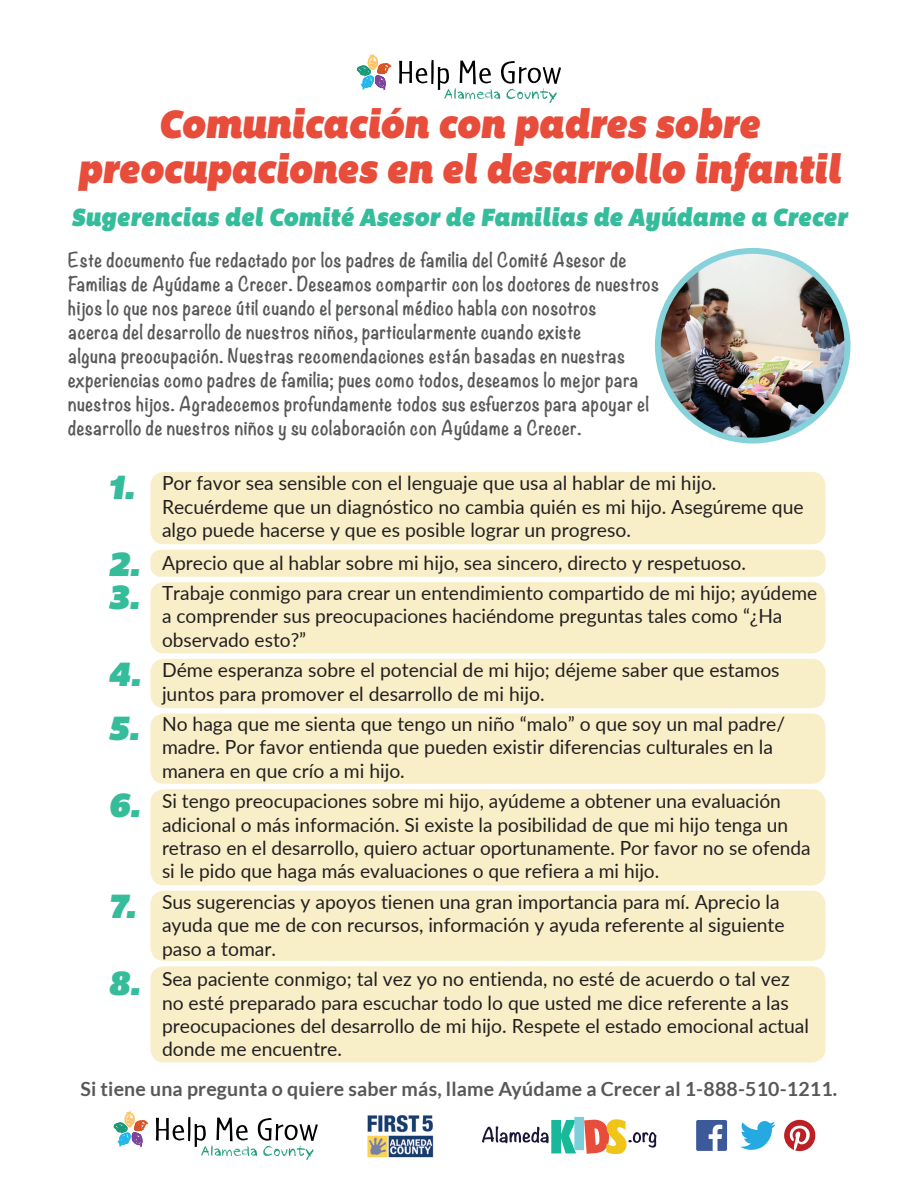
<style>
.page{position:relative;width:918px;height:1188px;background:#fff}
.page>*{position:absolute;margin:0;border:0;box-sizing:border-box;transform-origin:0 0}
.t1{font:italic 40.5px/45px "Bemio";color:#e84c3b;text-align:center;scale:.9 1}
.t2{font:italic 25.5px "Bemio";letter-spacing:.01em;color:#35bd9b;scale:.9 1}
.NEw_Tips{font:19.5px/23.4px "Lato";color:#231f20}
.t3{font:700 19.5px "Lato";letter-spacing:.01em;color:#57585a}
.t4{font:700 18px/24px "Noteworthy";letter-spacing:.03em;color:#57585a;scale:.91 1}
.s1{font-family:"Bemio";font-style:italic;font-size:34.5px;color:#35bd9b}
</style>
<div class="page">
<div style="left:150px;top:789px;width:675px;height:96px;background:#f8eec8;border-radius:14px"></div>
<div style="left:150px;top:659px;width:675px;height:49px;background:#f8eec8;border-radius:13px"></div>
<div style="left:150px;top:582px;width:675px;height:71px;background:#f8eec8;border-radius:14px"></div>
<div style="left:150px;top:472px;width:675px;height:72px;background:#f8eec8;border-radius:14px"></div>
<div style="left:150px;top:714px;width:675px;height:70px;background:#f8eec8;border-radius:14px"></div>
<div style="left:150px;top:891px;width:675px;height:70px;background:#f8eec8;border-radius:14px"></div>
<div style="left:150px;top:966px;width:675px;height:96px;background:#f8eec8;border-radius:14px"></div>
<div style="left:150px;top:550px;width:675px;height:27px;background:#f8eec8;border-radius:10px"></div>
<svg style="left:356px;top:54px;width:36px;height:36px"></svg>
<svg style="left:399px;top:60px;width:162px;height:43px"></svg>
<img style="left:658px;top:252px;width:190px;height:186px">
<div style="left:655px;top:248px;width:195px;height:196px;border:6px solid #85d2da;border-radius:50%"></div>
<svg style="left:113px;top:1111px;width:36px;height:36px"></svg>
<svg style="left:156px;top:1117px;width:162px;height:43px"></svg>
<div style="left:574px;top:1117px;width:10px;height:33px;background:#7acfda"></div>
<svg style="left:482px;top:1120px;width:94px;height:33px"></svg>
<svg style="left:584px;top:1118px;width:73px;height:36px"></svg>
<svg style="left:740px;top:1121px;width:36px;height:29px"></svg>
<div style="left:696px;top:1120px;width:31px;height:31px;background:#3c5a99;border-radius:2px"></div>
<svg style="left:709px;top:1125px;width:13px;height:26px"></svg>
<svg style="left:784px;top:1120px;width:31px;height:31px"></svg>
<img style="left:367px;top:1115px;width:67px;height:43px">
<p class="t1" style="left:77px;top:102px;width:850px">Comunicación con padres sobre preocupaciones en el desarrollo infantil</p>
<p class="t2" style="left:71px;top:197px;width:864px">Sugerencias del Comité Asesor de Familias de Ayúdame a Crecer</p>
<p class="t4" style="left:68px;top:247px;width:651px">Este documento fue redactado por los padres de familia del Comité Asesor de Familias de Ayúdame a Crecer. Deseamos compartir con los doctores de nuestros hijos lo que nos parece útil cuando el personal médico habla con nosotros<br>acerca del desarrollo de nuestros niños, particularmente cuando existe<br>alguna preocupación. Nuestras recomendaciones están basadas en nuestras experiencias como padres de familia; pues como todos, deseamos lo mejor para nuestros hijos. Agradecemos profundamente todos sus esfuerzos para apoyar el desarrollo de nuestros niños y su colaboración con Ayúdame a Crecer.</p>
<p class="NEw_Tips" style="left:162px;top:471px;width:643px;text-indent:-54px"><span class="s1">1.</span> Por favor sea sensible con el lenguaje que usa al hablar de mi hijo.<br>Recuérdeme que un diagnóstico no cambia quién es mi hijo. Asegúreme que algo puede hacerse y que es posible lograr un progreso.</p>
<p class="NEw_Tips" style="left:108px;top:550px;width:640px"><span class="s1">2.</span> Aprecio que al hablar sobre mi hijo, sea sincero, directo y respetuoso.</p>
<p class="NEw_Tips" style="left:162px;top:580px;width:657px;text-indent:-54px"><span class="s1">3.</span> Trabaje conmigo para crear un entendimiento compartido de mi hijo; ayúdeme a comprender sus preocupaciones haciéndome preguntas tales como “¿Ha observado esto?”</p>
<p class="NEw_Tips" style="left:162px;top:658px;width:619px;text-indent:-54px"><span class="s1">4.</span> Déme esperanza sobre el potencial de mi hijo; déjeme saber que estamos juntos para promover el desarrollo de mi hijo.</p>
<p class="NEw_Tips" style="left:162px;top:711px;width:625px;text-indent:-54px"><span class="s1">5.</span> No haga que me sienta que tengo un niño “malo” o que soy un mal padre/ madre. Por favor entienda que pueden existir diferencias culturales en la manera en que crío a mi hijo.</p>
<p class="NEw_Tips" style="left:162px;top:789px;width:650px;text-indent:-54px"><span class="s1">6.</span> Si tengo preocupaciones sobre mi hijo, ayúdeme a obtener una evaluación adicional o más información. Si existe la posibilidad de que mi hijo tenga un retraso en el desarrollo, quiero actuar oportunamente. Por favor no se ofenda si le pido que haga más evaluaciones o que refiera a mi hijo.</p>
<p class="NEw_Tips" style="left:162px;top:889px;width:624px;text-indent:-54px"><span class="s1">7.</span> Sus sugerencias y apoyos tienen una gran importancia para mí. Aprecio la ayuda que me de con recursos, información y ayuda referente al siguiente paso a tomar.</p>
<p class="NEw_Tips" style="left:162px;top:967px;width:649px;text-indent:-54px"><span class="s1">8.</span> Sea paciente conmigo; tal vez yo no entienda, no esté de acuerdo o tal vez no esté preparado para escuchar todo lo que usted me dice referente a las preocupaciones del desarrollo de mi hijo. Respete el estado emocional actual donde me encuentre.</p>
<p class="t3" style="left:80px;top:1077px;width:758px">Si tiene una pregunta o quiere saber más, llame Ayúdame a Crecer al 1-888-510-1211.</p>
</div>
